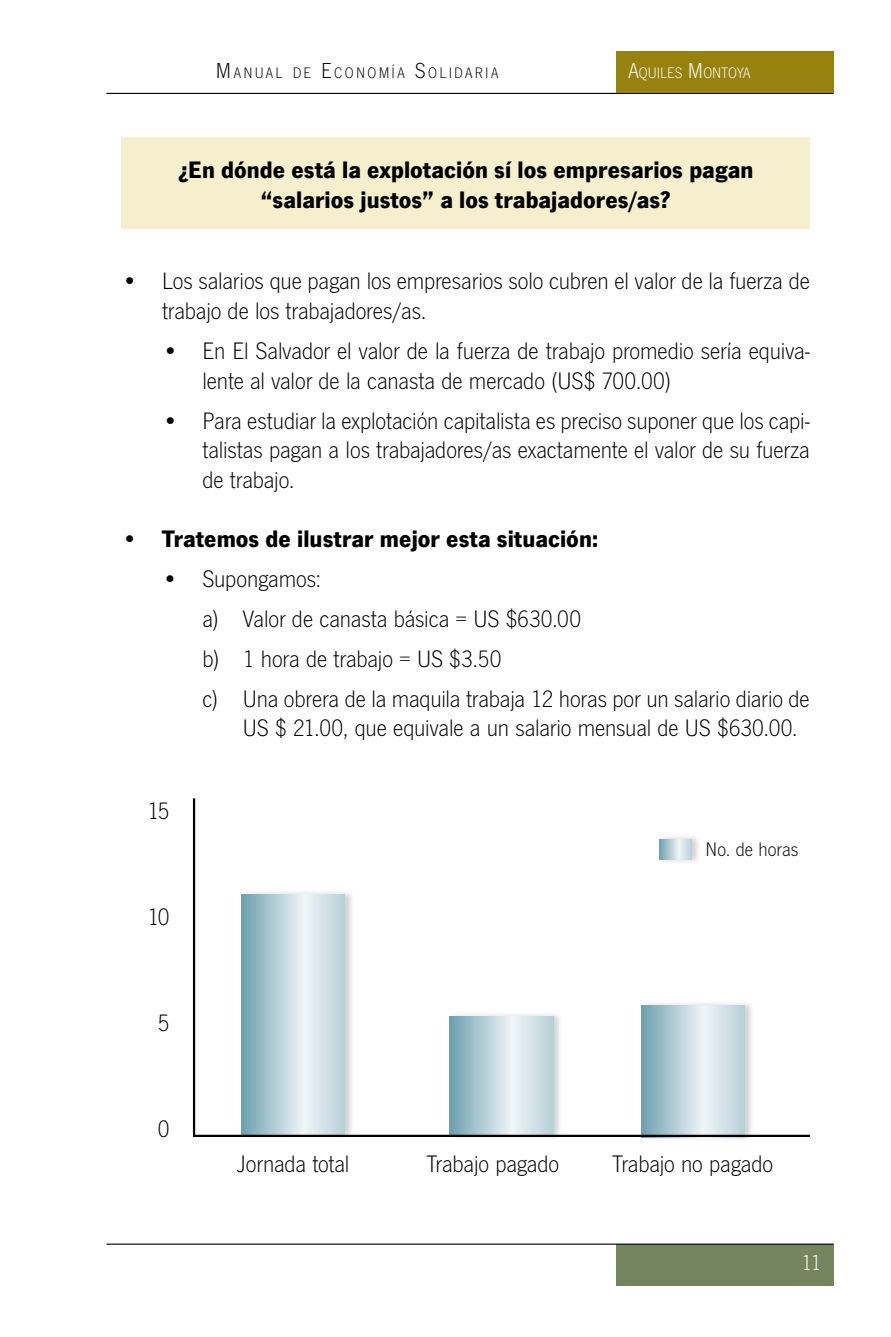
<style>
.page{position:relative;width:891px;height:1337px;background:#fff}
.page>*{position:absolute;margin:0;border:0;box-sizing:border-box;transform-origin:0 0}
.t1{font:24.75px/29.7px "News Got T Ligh";letter-spacing:-.005em;color:#000}
.t2{font:700 24.75px/29.7px "News Got T";color:#000;text-align:center}
.t3{font:22.5px "News Got T Ligh";color:#fff}
.t4{font:20.25px "News Got T Ligh";letter-spacing:.005em;color:#000}
.t5{font:15.75px "News Got T Ligh";letter-spacing:.145em;color:#000}
.t6{font:15.75px "News Got T Ligh";color:#fff}
.s1{font-size:22.5px}
</style>
<div class="page">
<div style="left:641px;top:1000px;width:113px;height:142px;background:#f8f8f8"></div>
<div style="left:122px;top:138px;width:688px;height:91px;background:#f5efce"></div>
<svg style="left:192px;top:798px;width:618px;height:340px"></svg>
<div style="left:616px;top:1244px;width:218px;height:41px;background:#758560"></div>
<hr style="left:106px;top:1243px;width:728px;height:1px;background:#000">
<hr style="left:106px;top:93px;width:728px;height:1px;background:#000">
<div style="left:616px;top:51px;width:218px;height:42px;background:#97820f"></div>
<p class="t5" style="left:216px;top:64px;width:284px"><span class="s1">M</span>ANUAL DE <span class="s1">E</span> CONOM ÍA <span class="s1">S</span>OLIDARIA</p>
<p class="t6" style="left:628px;top:64px;width:123px"><span class="s1">A</span>QUILES <span class="s1">M</span>ONTOYA</p>
<p class="t2" style="left:178px;top:154px;width:577px">¿En dónde está la explotación sí los empresarios pagan “salarios justos” a los trabajadores/as?</p>
<p class="t1" style="left:162px;top:266px;width:649px;text-indent:-40px">• Los salarios que pagan los empresarios solo cubren el valor de la fuerza de trabajo de los trabajadores/as.</p>
<p class="t1" style="left:202px;top:335px;width:609px;text-indent:-40px">• En El Salvador el valor de la fuerza de trabajo promedio sería equiva&shy;lente al valor de la canasta de mercado (US$ 700.00)</p>
<p class="t1" style="left:202px;top:405px;width:609px;text-align:justify;text-indent:-40px">• Para estudiar la explotación capitalista es preciso suponer que los capi&shy;talistas pagan a los trabajadores/as exactamente el valor de su fuerza de trabajo.</p>
<p class="t2" style="left:121px;top:523px;width:479px">• Tratemos de ilustrar mejor esta situación:</p>
<p class="t1" style="left:202px;top:558px;width:609px;line-height:39.8px;text-indent:-40px">• Supongamos:<br>a) Valor de canasta básica = US $630.00<br>b) 1 hora de trabajo = US $3.50<br>c) Una obrera de la maquila trabaja 12 horas por un salario diario de</p>
<p class="t1" style="left:243px;top:713px;width:556px">US $ 21.00, que equivale a un salario mensual de US $630.00.</p>
<p class="t1" style="left:147px;top:795px;width:24px">15</p>
<p class="t1" style="left:148px;top:901px;width:24px">10</p>
<p class="t1" style="left:158px;top:1007px;width:13px">5</p>
<p class="t1" style="left:158px;top:1113px;width:13px">0</p>
<p class="t4" style="left:706px;top:838px;width:94px">No. de horas</p>
<p class="t1" style="left:237px;top:1148px;width:114px">Jornada total</p>
<p class="t1" style="left:427px;top:1148px;width:134px">Trabajo pagado</p>
<p class="t1" style="left:613px;top:1148px;width:162px">Trabajo no pagado</p>
<p class="t3" style="left:802px;top:1250px;width:21px">11</p>
</div>
